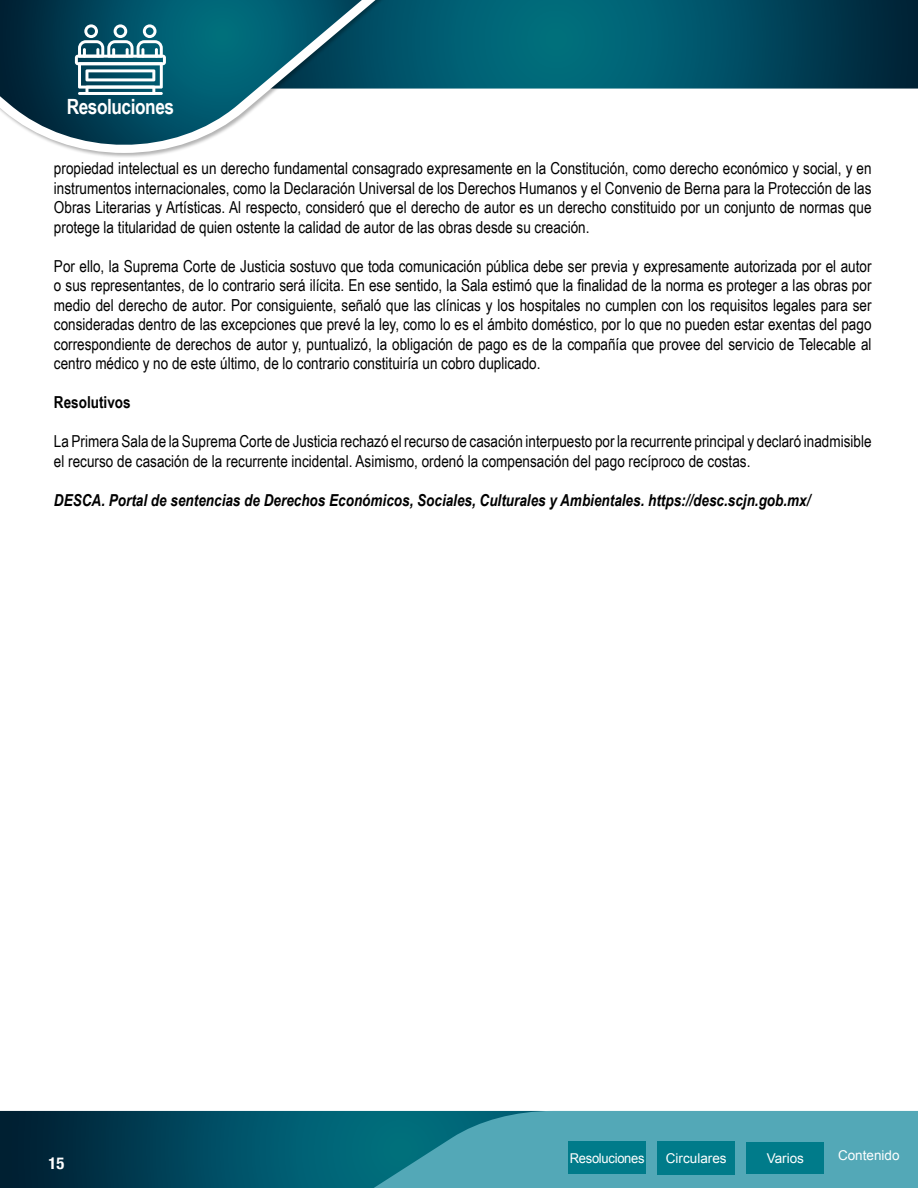
<style>
.page{position:relative;width:918px;height:1188px;background:#fff}
.page>*{position:absolute;margin:0;border:0;box-sizing:border-box;transform-origin:0 0}
.t1{font:700 21px "Arial Narrow";letter-spacing:-.02em;color:#fff}
.t2{font:16.5px/19.5px "Arial Narrow";color:#000;text-align:justify}
.t3{font:italic 700 16.5px "Arial Narrow";color:#000}
.t4{font:700 16.5px "Arial Narrow";color:#000}
.t5{font:700 condensed 16.5px "Helvetica Neue";color:#fff}
.t6{font:13.5px "Arial";color:#fff}
.t7{font:13.5px "Arial";letter-spacing:-.02em;color:#fff;scale:.96 1}
</style>
<div class="page">
<svg style="left:0;top:1111px;width:374px;height:77px;background:#00455a"></svg>
<svg style="left:374px;top:1111px;width:544px;height:77px;background:#469ead"></svg>
<div style="left:568px;top:1142px;width:78px;height:32px;background:#007b8a"></div>
<div style="left:657px;top:1141px;width:78px;height:34px;background:#007b8a"></div>
<div style="left:746px;top:1142px;width:78px;height:31px;background:#007b8a"></div>
<svg style="left:470px;top:0;width:448px;height:89px;background:#015165"></svg>
<svg style="left:451px;top:0;width:13px;height:89px"></svg>
<svg style="left:0;top:0;width:451px;height:157px"></svg>
<svg style="left:75px;top:24px;width:91px;height:71px"></svg>
<hr style="left:78px;top:92px;width:85px;height:3px;background:#fff">
<p class="t1" style="left:67px;top:90px;width:109px">Resoluciones</p>
<p class="t2" style="left:54px;top:158px;width:819px">propiedad intelectual es un derecho fundamental consagrado expresamente en la Constitución, como derecho económico y social, y en instrumentos internacionales, como la Declaración Universal de los Derechos Humanos y el Convenio de Berna para la Protección de las Obras Literarias y Artísticas. Al respecto, consideró que el derecho de autor es un derecho constituido por un conjunto de normas que protege la titularidad de quien ostente la calidad de autor de las obras desde su creación.</p>
<p class="t2" style="left:54px;top:255px;width:819px">Por ello, la Suprema Corte de Justicia sostuvo que toda comunicación pública debe ser previa y expresamente autorizada por el autor o sus representantes, de lo contrario será ilícita. En ese sentido, la Sala estimó que la finalidad de la norma es proteger a las obras por medio del derecho de autor. Por consiguiente, señaló que las clínicas y los hospitales no cumplen con los requisitos legales para ser consideradas dentro de las excepciones que prevé la ley, como lo es el ámbito doméstico, por lo que no pueden estar exentas del pago correspondiente de derechos de autor y, puntualizó, la obligación de pago es de la compañía que provee del servicio de Telecable al centro médico y no de este último, de lo contrario constituiría un cobro duplicado.</p>
<p class="t4" style="left:54px;top:390px;width:78px">Resolutivos</p>
<p class="t2" style="left:54px;top:431px;width:819px">La Primera Sala de la Suprema Corte de Justicia rechazó el recurso de casación interpuesto por la recurrente principal y declaró inadmisible el recurso de casación de la recurrente incidental. Asimismo, ordenó la compensación del pago recíproco de costas.</p>
<p class="t3" style="left:54px;top:487px;width:758px">DESCA. Portal de sentencias de Derechos Económicos, Sociales, Culturales y Ambientales. https://desc.scjn.gob.mx/</p>
<p class="t5" style="left:49px;top:1149px;width:17px">15</p>
<p class="t7" style="left:570px;top:1149px;width:80px">Resoluciones</p>
<p class="t6" style="left:666px;top:1149px;width:62px">Circulares</p>
<p class="t6" style="left:767px;top:1149px;width:39px">Varios</p>
<p class="t6" style="left:838px;top:1146px;width:63px">Contenido</p>
</div>
